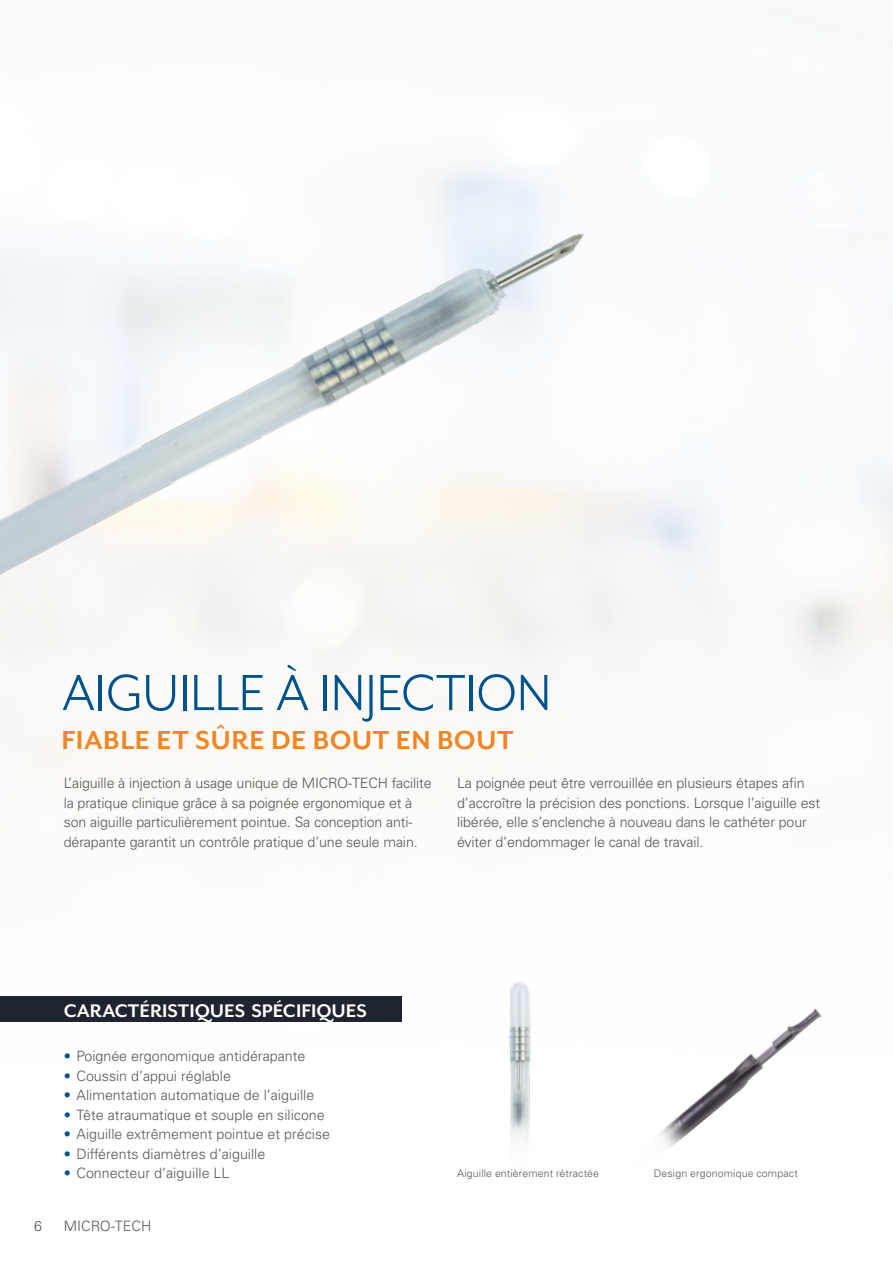
<style>
.page{position:relative;width:893px;height:1263px;background:#fff}
.page>*{position:absolute;margin:0;border:0;box-sizing:border-box;transform-origin:0 0}
.Headline_Innen_NEW{font:58.5px "Mr Eaves San OT";letter-spacing:-.005em;color:#00528a}
.Headline_Sub_NEW{font:700 30px "Mr Eaves San OT";letter-spacing:.015em;color:#f18625}
.Bullit_Headline_NEW{font:700 21px "Mr Eaves San OT";color:#fff}
.Copy_FR{font:300 14.25px/19.5px "Univers LT Std";letter-spacing:-.01em;color:#575756}
.BU_NEW{font:300 10.5px "Univers LT Std";letter-spacing:.015em;color:#575756}
.s1{color:#00528a}
</style>
<div class="page">
<img style="left:653px;top:1008px;width:169px;height:144px">
<img style="left:0;top:203px;width:632px;height:410px">
<img style="left:508px;top:979px;width:26px;height:175px">
<div style="left:0;top:996px;width:402px;height:26px;background:#1e2531"></div>
<p class="Headline_Innen_NEW" style="left:62px;top:661px;width:491px">AIGUILLE À INJECTION</p>
<p class="Headline_Sub_NEW" style="left:62px;top:723px;width:453px">FIABLE ET SÛRE DE BOUT EN BOUT</p>
<p class="Copy_FR" style="left:64px;top:773px;width:369px">L’aiguille à injection à usage unique de MICRO‑TECH facilite la pratique clinique grâce à sa poignée ergonomique et à son aiguille particulièrement pointue. Sa conception anti‑ dérapante garantit un contrôle pratique d’une seule main.</p>
<p class="Copy_FR" style="left:457px;top:773px;width:365px">La poignée peut être verrouillée en plusieurs étapes afin d’accroître la précision des ponctions. Lorsque l’aiguille est libérée, elle s’enclenche à nouveau dans le cathéter pour éviter d’endommager le canal de travail.</p>
<p class="Bullit_Headline_NEW" style="left:64px;top:998px;width:304px">CARACTÉRISTIQUES SPÉCIFIQUES</p>
<p class="Copy_FR" style="left:64px;top:1046px;width:243px"><span class="s1">•</span> Poignée ergonomique antidérapante</p>
<p class="Copy_FR" style="left:64px;top:1066px;width:169px"><span class="s1">•</span> Coussin d’appui réglable</p>
<p class="Copy_FR" style="left:64px;top:1085px;width:252px"><span class="s1">•</span> Alimentation automatique de l’aiguille</p>
<p class="Copy_FR" style="left:64px;top:1105px;width:262px"><span class="s1">•</span> Tête atraumatique et souple en silicone</p>
<p class="Copy_FR" style="left:64px;top:1124px;width:268px"><span class="s1">•</span> Aiguille extrêmement pointue et précise</p>
<p class="Copy_FR" style="left:64px;top:1144px;width:203px"><span class="s1">•</span> Différents diamètres d’aiguille</p>
<p class="Copy_FR" style="left:64px;top:1163px;width:167px"><span class="s1">•</span> Connecteur d’aiguille LL</p>
<p class="BU_NEW" style="left:654px;top:1167px;width:146px">Design ergonomique compact</p>
<p class="BU_NEW" style="left:457px;top:1167px;width:143px">Aiguille entièrement rétractée</p>
<p class="Copy_FR" style="left:34px;top:1216px;width:9px">6</p>
<p class="Copy_FR" style="left:64px;top:1216px;width:89px">MICRO-TECH</p>
</div>
